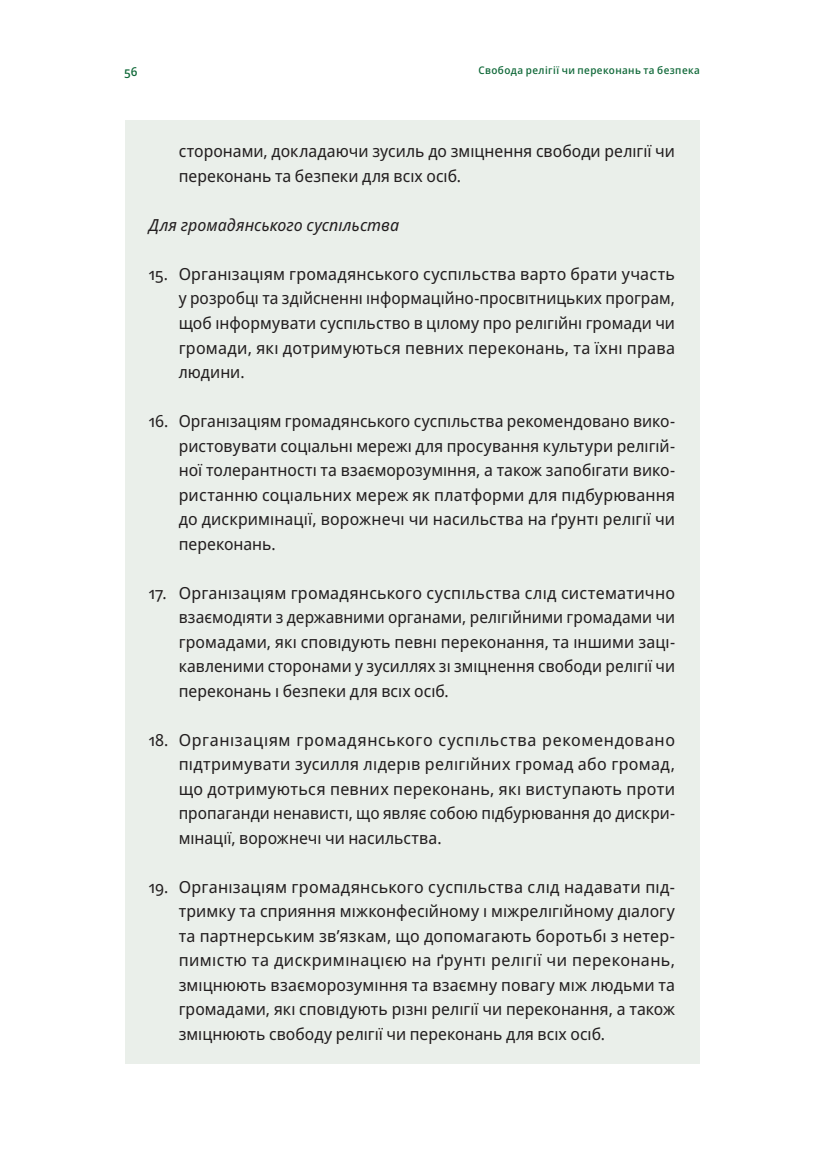
<style>
.page{position:relative;width:824px;height:1171px;background:#fff}
.page>*{position:absolute;margin:0;border:0;box-sizing:border-box;transform-origin:0 0}
.t1{font:16.62px/24.5px "Noto Sans Display";letter-spacing:.005em;color:#231f20;text-align:justify}
.t2{font:italic 16.62px "Noto Sans Display";letter-spacing:.005em;color:#231f20}
.t3{font:500 12.25px "Noto Sans Display";color:#0f6838}
.t4{font:500 10.5px "Noto Sans Display";letter-spacing:.04em;color:#0f6838}
</style>
<div class="page">
<div style="left:125px;top:120px;width:574px;height:92px;background:#eaefea"></div>
<div style="left:125px;top:188px;width:574px;height:73px;background:#eaefea"></div>
<div style="left:125px;top:237px;width:574px;height:171px;background:#eaefea"></div>
<div style="left:125px;top:384px;width:574px;height:195px;background:#eaefea"></div>
<div style="left:125px;top:556px;width:574px;height:170px;background:#eaefea"></div>
<div style="left:125px;top:703px;width:574px;height:170px;background:#eaefea"></div>
<div style="left:125px;top:850px;width:574px;height:213px;background:#eaefea"></div>
<p class="t3" style="left:124px;top:63px;width:15px">56</p>
<p class="t4" style="left:478px;top:63px;width:223px">Свобода релігії чи переконань та безпека</p>
<p class="t1" style="left:179px;top:139px;width:498px">сторонами, докладаючи зусиль до зміцнення свободи релігії чи переконань та безпеки для всіх осіб.</p>
<p class="t2" style="left:149px;top:213px;width:252px">Для громадянського суспільства</p>
<p class="t1" style="left:179px;top:262px;width:498px;text-indent:-30px">15. Організаціям громадянського суспільства варто брати участь у розробці та здійсненні інформаційно-просвітницьких програм, щоб інформувати суспільство в цілому про релігійні громади чи громади, які дотримуються певних переконань, та їхні права людини.</p>
<p class="t1" style="left:179px;top:409px;width:498px;text-indent:-30px">16. Організаціям громадянського суспільства рекомендовано вико&shy;ристовувати соціальні мережі для просування культури релігій&shy;ної толерантності та взаєморозуміння, а також запобігати вико&shy;ристанню соціальних мереж як платформи для підбурювання до дискримінації, ворожнечі чи насильства на ґрунті релігії чи переконань.</p>
<p class="t1" style="left:179px;top:580px;width:498px;text-indent:-30px">17. Організаціям громадянського суспільства слід систематично взаємодіяти з державними органами, релігійними громадами чи громадами, які сповідують певні переконання, та іншими заці&shy;кавленими сторонами у зусиллях зі зміцнення свободи релігії чи переконань і безпеки для всіх осіб.</p>
<p class="t1" style="left:179px;top:727px;width:498px;text-indent:-30px">18. Організаціям громадянського суспільства рекомендовано підтримувати зусилля лідерів релігійних громад або громад, що дотримуються певних переконань, які виступають проти пропаганди ненависті, що являє собою підбурювання до дискри&shy;мінації, ворожнечі чи насильства.</p>
<p class="t1" style="left:179px;top:874px;width:498px;text-indent:-30px">19. Організаціям громадянського суспільства слід надавати під&shy;тримку та сприяння міжконфесійному і міжрелігійному діалогу та партнерським зв’язкам, що допомагають боротьбі з нетер&shy;пимістю та дискримінацією на ґрунті релігії чи переконань, зміцнюють взаєморозуміння та взаємну повагу між людьми та громадами, які сповідують різні релігії чи переконання, а також зміцнюють свободу релігії чи переконань для всіх осіб.</p>
</div>
